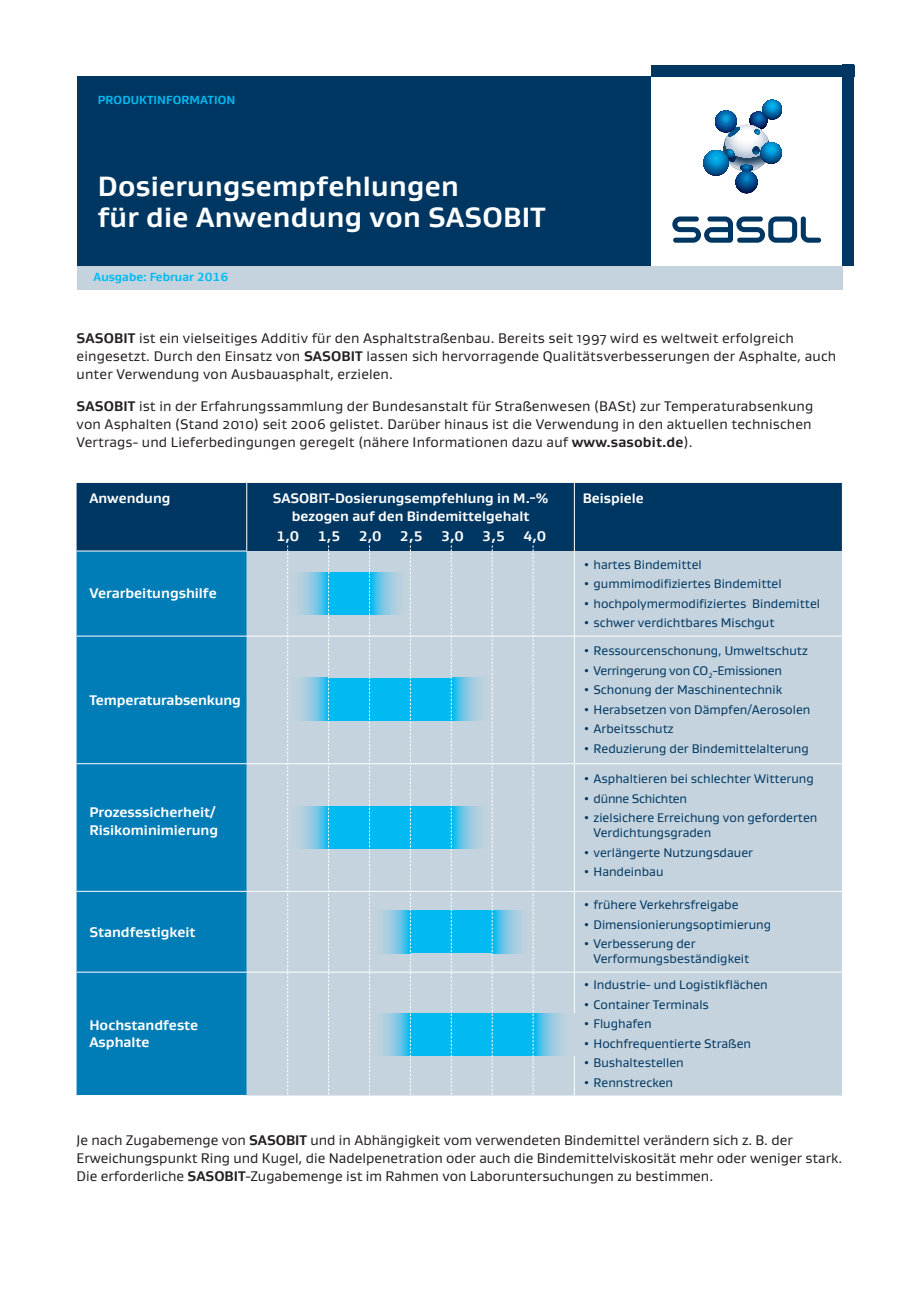
<style>
.page{position:relative;width:919px;height:1289px;background:#fff}
.page>*{position:absolute;margin:0;border:0;box-sizing:border-box;transform-origin:0 0}
.t1{font:700 28.5px/31.5px "Gustan";letter-spacing:.01em;color:#fff}
.t2{font:14.25px/18px "Gustan";letter-spacing:.01em;color:#231f20}
.t3{font:700 14.25px/18px "Gustan";color:#fff}
.t4{font:700 14.1px/18px "Gustan";color:#fff;text-align:center}
.t5{font:12.75px/15px "Gustan";color:#003762}
.t6{font:12.75px "Gustan";letter-spacing:-.02em;color:#003762}
.t7{font:700 12px "Gustan";letter-spacing:.005em;color:#00baf1}
.s1{font-weight:700}
</style>
<div class="page">
<div style="left:77px;top:483px;width:765px;height:68px;background:#003762"></div>
<div style="left:77px;top:551px;width:170px;height:544px;background:#007cb6"></div>
<div style="left:247px;top:551px;width:595px;height:544px;background:#c4d3dd"></div>
<hr style="left:77px;top:550px;width:170px;height:1px;background:#fff">
<hr style="left:77px;top:635px;width:170px;height:1px;background:#fff">
<hr style="left:77px;top:763px;width:170px;height:1px;background:#fff">
<hr style="left:77px;top:891px;width:170px;height:1px;background:#fff">
<hr style="left:77px;top:971px;width:170px;height:1px;background:#fff">
<hr style="left:574px;top:483px;width:1px;height:68px;background:#fff">
<hr style="left:574px;top:551px;width:1px;height:84px;background:#fff">
<hr style="left:574px;top:636px;width:1px;height:127px;background:#fff">
<hr style="left:574px;top:764px;width:1px;height:127px;background:#fff">
<hr style="left:574px;top:891px;width:1px;height:80px;background:#fff">
<hr style="left:574px;top:972px;width:1px;height:123px;background:#fff">
<hr style="left:246px;top:483px;width:1px;height:67px;background:#fff">
<hr style="left:247px;top:635px;width:327px;height:1px;background:#fff">
<hr style="left:574px;top:635px;width:268px;height:1px;background:#fff">
<hr style="left:247px;top:763px;width:327px;height:1px;background:#fff">
<hr style="left:574px;top:763px;width:268px;height:1px;background:#fff">
<hr style="left:247px;top:891px;width:327px;height:1px;background:#fff">
<hr style="left:574px;top:891px;width:268px;height:1px;background:#fff">
<hr style="left:247px;top:971px;width:327px;height:1px;background:#fff">
<hr style="left:574px;top:971px;width:268px;height:1px;background:#fff">
<div style="left:328px;top:572px;width:41px;height:42px;background:#00baf1"></div>
<svg style="left:288px;top:572px;width:40px;height:42px;background:#8dcae2"></svg>
<svg style="left:370px;top:572px;width:40px;height:42px;background:#88c9e3"></svg>
<div style="left:328px;top:678px;width:123px;height:42px;background:#00baf1"></div>
<svg style="left:288px;top:678px;width:40px;height:42px;background:#8fcae2"></svg>
<svg style="left:452px;top:678px;width:40px;height:42px;background:#89cae3"></svg>
<div style="left:328px;top:806px;width:123px;height:42px;background:#00baf1"></div>
<svg style="left:288px;top:806px;width:40px;height:42px;background:#8fcae2"></svg>
<svg style="left:452px;top:806px;width:40px;height:42px;background:#89cae3"></svg>
<div style="left:410px;top:910px;width:82px;height:43px;background:#00baf1"></div>
<svg style="left:370px;top:910px;width:40px;height:43px;background:#8ccae2"></svg>
<svg style="left:493px;top:910px;width:39px;height:43px;background:#88c9e3"></svg>
<div style="left:410px;top:1013px;width:123px;height:42px;background:#00baf1"></div>
<svg style="left:370px;top:1013px;width:40px;height:42px;background:#8ccae2"></svg>
<svg style="left:533px;top:1013px;width:41px;height:42px;background:#88cae3"></svg>
<svg style="left:287px;top:545px;width:1px;height:551px"></svg>
<svg style="left:328px;top:545px;width:1px;height:551px"></svg>
<svg style="left:369px;top:545px;width:1px;height:551px"></svg>
<svg style="left:410px;top:545px;width:1px;height:551px"></svg>
<svg style="left:451px;top:545px;width:1px;height:551px"></svg>
<svg style="left:492px;top:545px;width:1px;height:551px"></svg>
<svg style="left:532px;top:545px;width:1px;height:551px"></svg>
<div style="left:77px;top:77px;width:765px;height:189px;background:#003762"></div>
<div style="left:651px;top:77px;width:191px;height:189px;background:#fff"></div>
<svg style="left:703px;top:100px;width:79px;height:93px"></svg>
<svg style="left:672px;top:216px;width:149px;height:27px"></svg>
<div style="left:842px;top:65px;width:12px;height:201px;background:#003762"></div>
<div style="left:651px;top:65px;width:203px;height:12px;background:#003762"></div>
<div style="left:77px;top:266px;width:765px;height:23px;background:#c4d3dd"></div>
<p class="t7" style="left:98px;top:92px;width:139px">PRODUKTINFORMATION</p>
<h1 class="t1" style="left:98px;top:169px;width:449px">Dosierungsempfehlungen<br>für die Anwendung von SASOBIT</h1>
<p class="t7" style="left:94px;top:269px;width:136px">Ausgabe: Februar 2016</p>
<p class="t2" style="left:77px;top:329px;width:761px"><span class="s1">SASOBIT</span> ist ein vielseitiges Additiv für den Asphaltstraßenbau. Bereits seit 1997 wird es weltweit erfolgreich eingesetzt. Durch den Einsatz von <span class="s1">SASOBIT</span> lassen sich hervorragende Qualitätsverbesserungen der Asphalte, auch unter Verwendung von Ausbauasphalt, erzielen.</p>
<p class="t2" style="left:77px;top:396px;width:738px"><span class="s1">SASOBIT</span> ist in der Erfahrungssammlung der Bundesanstalt für Straßenwesen (BASt) zur Temperaturabsenkung von Asphalten (Stand 2010) seit 2006 gelistet. Darüber hinaus ist die Verwendung in den aktuellen technischen<br>Vertrags- und Lieferbedingungen geregelt (nähere Informationen dazu auf <span class="s1">www.sasobit.de</span>).</p>
<p class="t4" style="left:89px;top:489px;width:83px">Anwendung</p>
<p class="t4" style="left:273px;top:489px;width:277px">SASOBIT-Dosierungsempfehlung in M.-% bezogen auf den Bindemittelgehalt</p>
<p class="t4" style="left:583px;top:489px;width:63px">Beispiele</p>
<p class="t3" style="left:89px;top:584px;width:129px">Verarbeitungshilfe</p>
<p class="t3" style="left:89px;top:690px;width:153px">Temperaturabsenkung</p>
<p class="t3" style="left:276px;top:526px;width:25px">1,0</p>
<p class="t3" style="left:317px;top:526px;width:25px">1,5</p>
<p class="t3" style="left:358px;top:526px;width:25px">2,0</p>
<p class="t3" style="left:399px;top:526px;width:25px">2,5</p>
<p class="t3" style="left:441px;top:526px;width:25px">3,0</p>
<p class="t3" style="left:482px;top:526px;width:25px">3,5</p>
<p class="t3" style="left:523px;top:526px;width:25px">4,0</p>
<p class="t3" style="left:89px;top:803px;width:130px">Prozesssicherheit/<br>Risikominimierung</p>
<p class="t3" style="left:89px;top:922px;width:108px">Standfestigkeit</p>
<p class="t3" style="left:89px;top:1016px;width:110px;line-height:16.5px">Hochstandfeste<br>Asphalte</p>
<p class="t5" style="left:583px;top:556px;width:120px">• hartes Bindemittel</p>
<p class="t5" style="left:583px;top:576px;width:200px">• gummimodifiziertes Bindemittel</p>
<p class="t5" style="left:583px;top:595px;width:239px">• hochpolymermodifiziertes Bindemittel</p>
<p class="t5" style="left:583px;top:615px;width:193px">• schwer verdichtbares Mischgut</p>
<p class="t5" style="left:583px;top:643px;width:226px">• Ressourcenschonung, Umweltschutz</p>
<p class="t6" style="left:583px;top:662px;width:200px">• Verringerung von CO<sub>2</sub>-Emissionen</p>
<p class="t5" style="left:583px;top:682px;width:201px">• Schonung der Maschinentechnik</p>
<p class="t5" style="left:583px;top:701px;width:229px">• Herabsetzen von Dämpfen/Aerosolen</p>
<p class="t5" style="left:583px;top:721px;width:92px">• Arbeitsschutz</p>
<p class="t5" style="left:583px;top:740px;width:227px">• Reduzierung der Bindemittelalterung</p>
<p class="t5" style="left:583px;top:771px;width:232px">• Asphaltieren bei schlechter Witterung</p>
<p class="t6" style="left:583px;top:790px;width:106px">• dünne Schichten</p>
<p class="t5" style="left:593px;top:810px;width:225px;text-indent:-11px">• zielsichere Erreichung von geforderten<br>Verdichtungsgraden</p>
<p class="t5" style="left:583px;top:844px;width:172px">• verlängerte Nutzungsdauer</p>
<p class="t5" style="left:583px;top:864px;width:82px">• Handeinbau</p>
<p class="t5" style="left:583px;top:896px;width:157px">• frühere Verkehrsfreigabe</p>
<p class="t5" style="left:583px;top:916px;width:190px">• Dimensionierungsoptimierung</p>
<p class="t5" style="left:593px;top:935px;width:157px;text-indent:-11px">• Verbesserung der<br>Verformungsbeständigkeit</p>
<p class="t5" style="left:583px;top:977px;width:186px">• Industrie- und Logistikflächen</p>
<p class="t5" style="left:583px;top:996px;width:127px">• Container Terminals</p>
<p class="t5" style="left:583px;top:1016px;width:70px">• Flughafen</p>
<p class="t5" style="left:583px;top:1035px;width:170px">• Hochfrequentierte Straßen</p>
<p class="t5" style="left:583px;top:1055px;width:102px">• Bushaltestellen</p>
<p class="t5" style="left:583px;top:1074px;width:92px">• Rennstrecken</p>
<p class="t2" style="left:77px;top:1130px;width:767px">Je nach Zugabemenge von <span class="s1">SASOBIT</span> und in Abhängigkeit vom verwendeten Bindemittel verändern sich z. B. der<br>Erweichungspunkt Ring und Kugel, die Nadelpenetration oder auch die Bindemittelviskosität mehr oder weniger stark.<br>Die erforderliche <span class="s1">SASOBIT</span>-Zugabemenge ist im Rahmen von Laboruntersuchungen zu bestimmen.</p>
</div>
